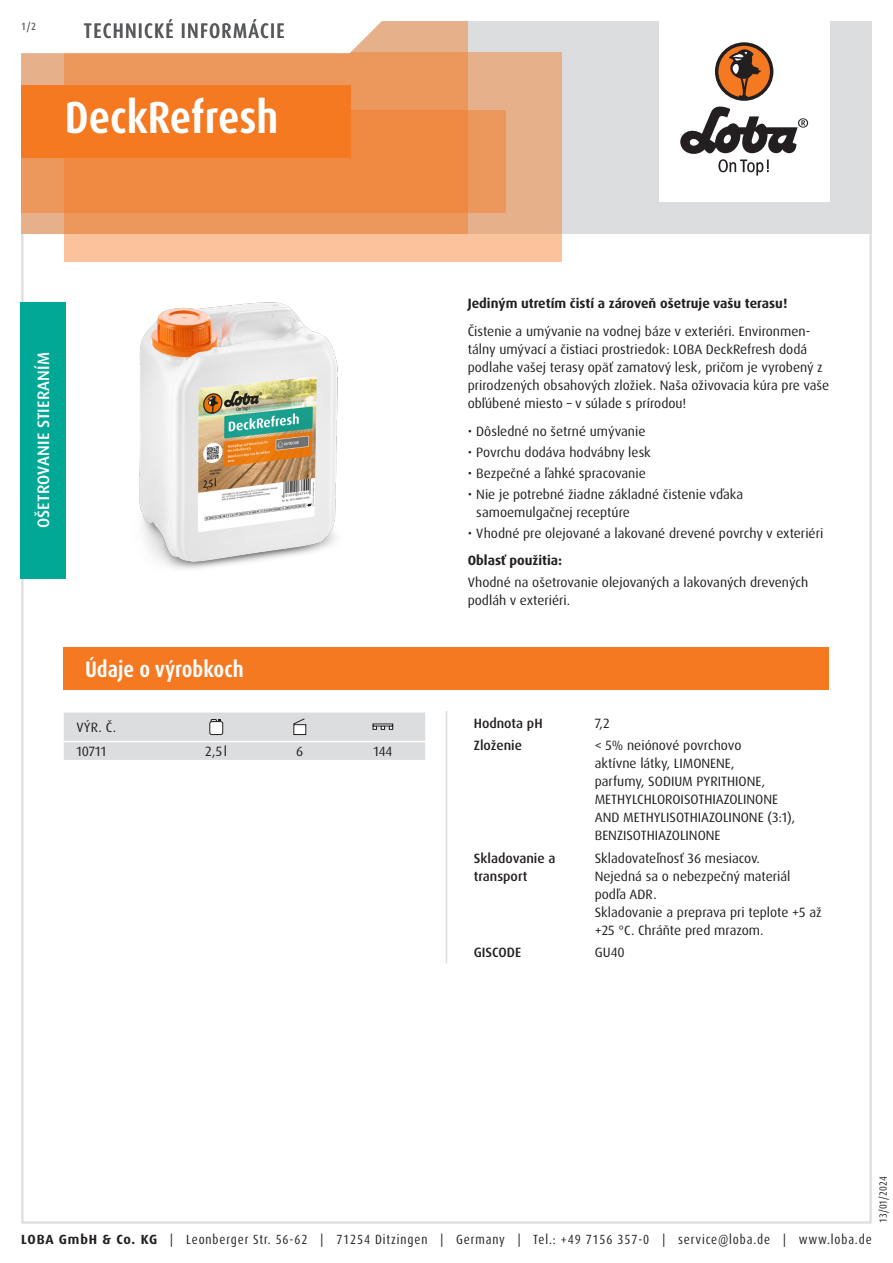
<style>
.page{position:relative;width:893px;height:1263px;background:#fff}
.page>*{position:absolute;margin:0;border:0;box-sizing:border-box;transform-origin:0 0}
.Produktname_weiss{font:700 condensed 45px "Dax Pro";color:#fff}
.Abschnitt{font:700 condensed 22.5px "Dax Pro";color:#fff}
.TI{font:500 condensed 21px "Dax Pro";letter-spacing:.06em;color:#57585a}
.Produktart_Reinigung-Pflege{font:500 16.5px "Dax Pro";letter-spacing:.01em;color:#fff}
.Text{font:13.5px/18px "Dax Pro";color:#231f20}
.Text_ohne_Silbentrennung{font:13.5px/18px "Dax Pro";color:#231f20}
.Text_Bold{font:700 13.5px "Dax Pro";color:#231f20}
.Text_Medium{font:500 13.5px/18px "Dax Pro";color:#231f20}
.Text_zentriert{font:13.5px "Dax Pro";color:#231f20}
.Text_Großbuchstaben{font:13.5px "Dax Pro";color:#231f20}
.t1{font:condensed 13.35px "Dax Pro";letter-spacing:.065em;color:#231f20}
.t2{font:condensed 10.5px "Dax Pro";color:#231f20}
.t3{font:500 condensed 10.5px "Dax Pro";color:#57585a}
.s1{font-weight:700;font-stretch:normal}
</style>
<div class="page">
<hr style="left:446px;top:711px;width:1px;height:252px;background:#dcdddf">
<svg style="left:64px;top:712px;width:361px;height:48px;background:#dbdcde"></svg>
<div style="left:64px;top:647px;width:765px;height:43px;background:#f47921"></div>
<img style="left:139px;top:302px;width:199px;height:267px">
<div style="left:20px;top:302px;width:46px;height:276px;background:#00a895"></div>
<div style="left:21px;top:21px;width:851px;height:213px;background:#dcdddf"></div>
<div style="left:659px;top:0;width:170px;height:202px;background:#fff"></div>
<svg style="left:680px;top:106px;width:128px;height:70px"></svg>
<div style="left:715px;top:42px;width:58px;height:59px;background:#231f20;border-radius:50%"></div>
<svg style="left:718px;top:45px;width:52px;height:52px"></svg>
<div style="left:64px;top:52px;width:497px;height:209px;background:linear-gradient(to right,#fec79f,#efb992)"></div>
<div style="left:21px;top:111px;width:485px;height:102px;background:#ec975b"></div>
<svg style="left:21px;top:21px;width:447px;height:213px;background:#ed9150"></svg>
<svg style="left:21px;top:21px;width:411px;height:34px;background:#faede4"></svg>
<div style="left:21px;top:85px;width:330px;height:72px;background:#f47921"></div>
<p class="t3" style="left:21px;top:19px;width:16px">1/2</p>
<p class="TI" style="left:84px;top:17px;width:202px">TECHNICKÉ INFORMÁCIE</p>
<p class="Produktname_weiss" style="left:65px;top:89px;width:215px">DeckRefresh</p>
<p class="Produktart_Reinigung-Pflege" style="left:33px;top:528px;width:178px;rotate:-90deg">OŠETROVANIE STIERANÍM</p>
<p class="Abschnitt" style="left:85px;top:655px;width:160px">Údaje o výrobkoch</p>
<p class="Text_Großbuchstaben" style="left:77px;top:718px;width:41px">VÝR. Č.</p>
<p class="Text" style="left:77px;top:743px;width:31px">10711</p>
<p class="Text_zentriert" style="left:205px;top:743px;width:23px">2,5l</p>
<p class="Text_zentriert" style="left:296px;top:743px;width:9px">6</p>
<p class="Text_zentriert" style="left:373px;top:743px;width:20px">144</p>
<p class="Text_Bold" style="left:468px;top:295px;width:321px">Jediným utretím čistí a zároveň ošetruje vašu terasu!</p>
<p class="Text" style="left:468px;top:323px;width:363px">Čistenie a umývanie na vodnej báze v exteriéri. Environmen&shy;tálny umývací a čistiaci prostriedok: LOBA DeckRefresh dodá podlahe vašej terasy opäť zamatový lesk, pričom je vyrobený z prirodzených obsahových zložiek. Naša oživovacia kúra pre vaše obľúbené miesto – v súlade s prírodou!</p>
<p class="Text" style="left:468px;top:422px;width:179px">• Dôsledné no šetrné umývanie</p>
<p class="Text" style="left:468px;top:443px;width:185px">• Povrchu dodáva hodvábny lesk</p>
<p class="Text" style="left:468px;top:464px;width:180px">• Bezpečné a ľahké spracovanie</p>
<p class="Text" style="left:476px;top:485px;width:268px;text-indent:-9px">• Nie je potrebné žiadne základné čistenie vďaka samoemulgačnej receptúre</p>
<p class="Text" style="left:468px;top:524px;width:357px">• Vhodné pre olejované a lakované drevené povrchy v exteriéri</p>
<p class="Text_Bold" style="left:468px;top:552px;width:96px">Oblasť použitia:</p>
<p class="Text" style="left:468px;top:573px;width:342px">Vhodné na ošetrovanie olejovaných a lakovaných drevených podláh v exteriéri.</p>
<p class="Text_Medium" style="left:474px;top:714px;width:70px">Hodnota pH</p>
<p class="Text_ohne_Silbentrennung" style="left:595px;top:714px;width:16px">7,2</p>
<p class="Text_Medium" style="left:474px;top:737px;width:50px">Zloženie</p>
<p class="Text_ohne_Silbentrennung" style="left:595px;top:737px;width:202px">&lt; 5% neiónové povrchovo<br>aktívne látky, LIMONENE,<br>parfumy, SODIUM PYRITHIONE,<br>METHYLCHLOROISOTHIAZOLINONE<br>AND METHYLISOTHIAZOLINONE (3:1),<br>BENZISOTHIAZOLINONE</p>
<p class="Text_Medium" style="left:474px;top:849px;width:83px">Skladovanie a transport</p>
<p class="Text_ohne_Silbentrennung" style="left:595px;top:849px;width:167px">Skladovateľnosť 36 mesiacov.</p>
<p class="Text_ohne_Silbentrennung" style="left:595px;top:867px;width:197px">Nejedná sa o nebezpečný materiál podľa ADR.</p>
<p class="Text_ohne_Silbentrennung" style="left:595px;top:903px;width:229px">Skladovanie a preprava pri teplote +5 až +25 °C. Chráňte pred mrazom.</p>
<p class="Text_Medium" style="left:474px;top:944px;width:49px">GISCODE</p>
<p class="Text_ohne_Silbentrennung" style="left:595px;top:944px;width:31px">GU40</p>
<p class="t2" style="left:876px;top:1222px;width:48px;rotate:-90deg">13/01/2024</p>
<p class="t1" style="left:21px;top:1230px;width:852px"><span class="s1">LOBA GmbH &amp; Co. KG</span> | Leonberger Str. 56-62 | 71254 Ditzingen | Germany | Tel.: +49 7156 357-0 | service@loba.de | www.loba.de</p>
</div>
